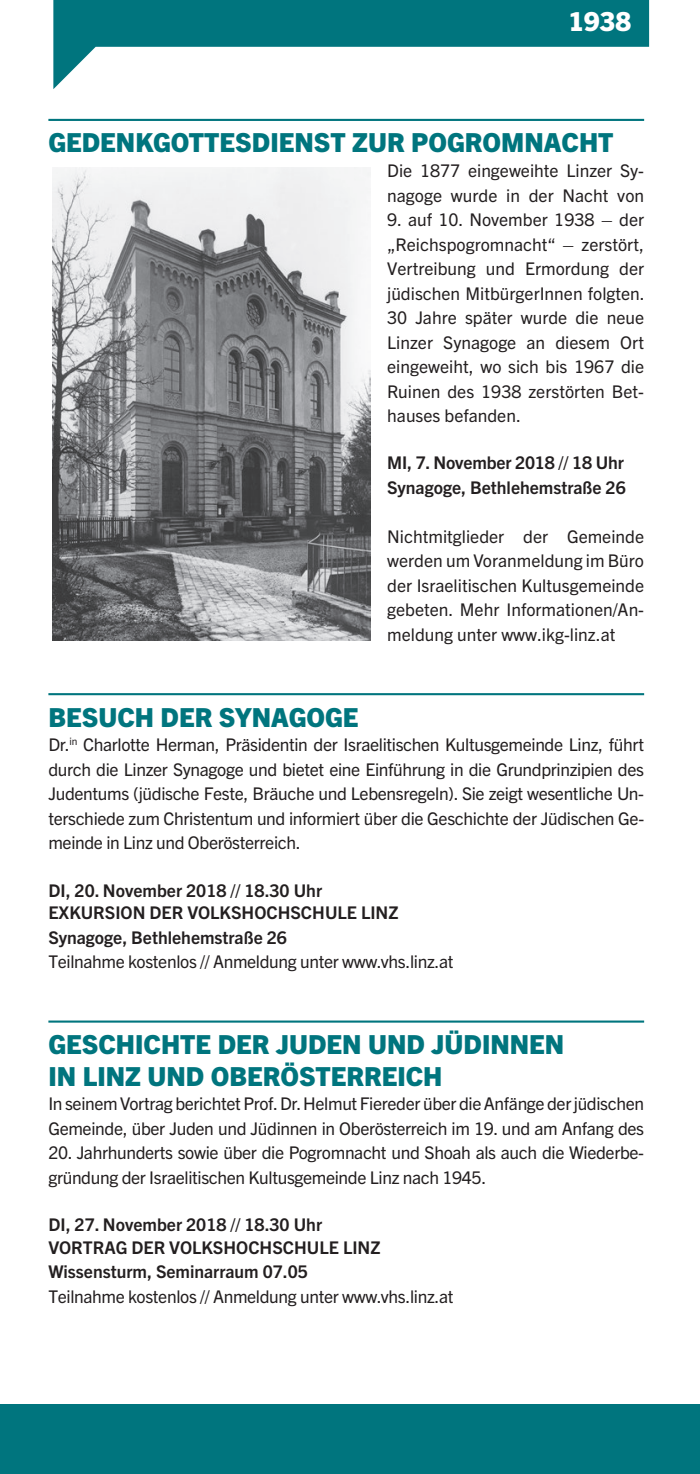
<style>
.page{position:relative;width:700px;height:1474px;background:#fff}
.page>*{position:absolute;margin:0;border:0;box-sizing:border-box;transform-origin:0 0}
.t1{font:800 26.25px/31.5px "Trade Gothic Next LT Pro";color:#00757e}
.t2{font:800 26.25px "Trade Gothic Next LT Pro";color:#fff}
.t3{font:17.5px/24.5px "Trade Gothic Next LT Pro";letter-spacing:-.02em;color:#231f20;text-align:justify}
.t4{font:700 17.5px/22.8px "Trade Gothic Next LT Pro";color:#231f20}
.t5{font:17.5px/24.5px "Trade Gothic Next LT Pro";color:#231f20}
</style>
<div class="page">
<div style="left:0;top:1404px;width:699px;height:69px;background:#00757e"></div>
<svg style="left:53px;top:0;width:596px;height:89px;fill:#00757e"></svg>
<hr style="left:48px;top:119px;width:596px;height:2px;background:#00757e">
<hr style="left:48px;top:693px;width:596px;height:2px;background:#00757e">
<hr style="left:48px;top:1020px;width:596px;height:2px;background:#00757e">
<img style="left:53px;top:168px;width:317px;height:472px">
<h1 class="t2" style="left:568px;top:3px;width:64px">1938</h1>
<h1 class="t1" style="left:48px;top:125px;width:566px">GEDENKGOTTESDIENST ZUR POGROMNACHT</h1>
<p class="t5" style="left:387px;top:157px;width:258px">Die 1877 eingeweihte Linzer Sy&shy;nagoge wurde in der Nacht von</p>
<p class="t3" style="left:387px;top:206px;width:259px">9. auf 10. November 1938 – der „Reichspogromnacht“ – zerstört, Vertreibung und Ermordung der jüdischen MitbürgerInnen folgten.<br>30 Jahre später wurde die neue Linzer Synagoge an diesem Ort eingeweiht, wo sich bis 1967 die Ruinen des 1938 zerstörten Bet&shy;hauses befanden.</p>
<p class="t4" style="left:387px;top:449px;width:240px;line-height:24.5px">MI, 7. November 2018 // 18 Uhr<br>Synagoge, Bethlehemstraße 26</p>
<p class="t3" style="left:387px;top:523px;width:258px">Nichtmitglieder der Gemeinde werden um Voranmeldung im Büro der Israelitischen Kultusgemeinde gebeten. Mehr Informationen/An&shy;meldung unter www.ikg-linz.at</p>
<h1 class="t1" style="left:48px;top:699px;width:311px">BESUCH DER SYNAGOGE</h1>
<p class="t3" style="left:48px;top:731px;width:597px">Dr.<sup>in</sup> Charlotte Herman, Präsidentin der Israelitischen Kultusgemeinde Linz, führt durch die Linzer Synagoge und bietet eine Einführung in die Grundprinzipien des Judentums (jüdische Feste, Bräuche und Lebensregeln). Sie zeigt wesentliche Un&shy;terschiede zum Christentum und informiert über die Geschichte der Jüdischen Ge&shy;meinde in Linz und Oberösterreich.</p>
<p class="t4" style="left:48px;top:877px;width:351px">DI, 20. November 2018 // 18.30 Uhr<br>EXKURSION DER VOLKSHOCHSCHULE LINZ</p>
<p class="t4" style="left:48px;top:924px;width:240px">Synagoge, Bethlehemstraße 26</p>
<p class="t3" style="left:48px;top:948px;width:406px">Teilnahme kostenlos // Anmeldung unter www.vhs.linz.at</p>
<h1 class="t1" style="left:48px;top:1027px;width:517px">GESCHICHTE DER JUDEN UND JÜDINNEN<br>IN LINZ UND OBERÖSTERREICH</h1>
<p class="t3" style="left:48px;top:1090px;width:597px">In seinem Vortrag berichtet Prof. Dr. Helmut Fiereder über die Anfänge der jüdischen<br>Gemeinde, über Juden und Jüdinnen in Oberösterreich im 19. und am Anfang des</p>
<p class="t3" style="left:48px;top:1139px;width:597px">20. Jahrhunderts sowie über die Pogromnacht und Shoah als auch die Wiederbe&shy;gründung der Israelitischen Kultusgemeinde Linz nach 1945.</p>
<p class="t4" style="left:48px;top:1211px;width:333px">DI, 27. November 2018 // 18.30 Uhr<br>VORTRAG DER VOLKSHOCHSCHULE LINZ</p>
<p class="t4" style="left:48px;top:1259px;width:261px">Wissensturm, Seminarraum 07.05</p>
<p class="t3" style="left:48px;top:1282px;width:406px">Teilnahme kostenlos // Anmeldung unter www.vhs.linz.at</p>
</div>
